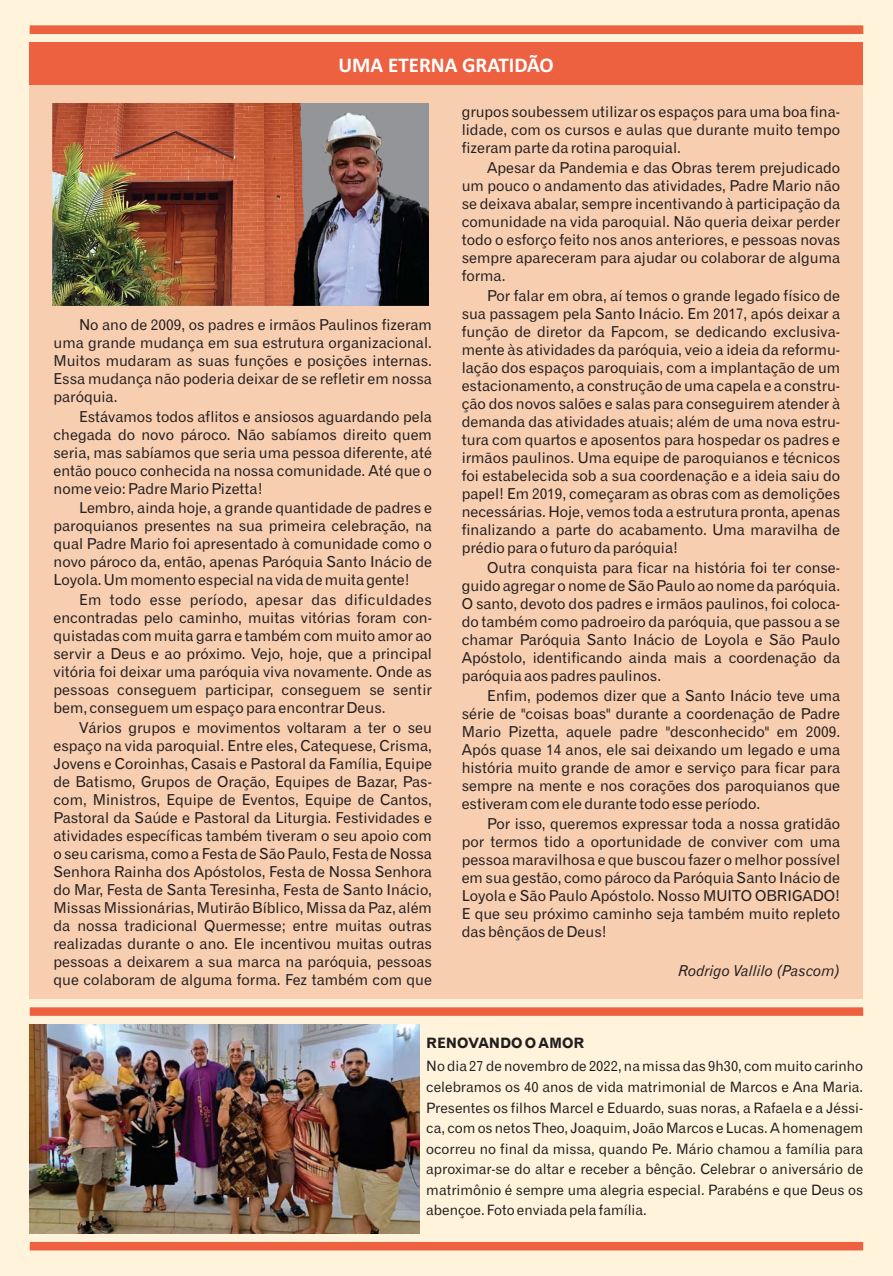
<style>
.page{position:relative;width:893px;height:1276px;background:#fff4db}
.page>*{position:absolute;margin:0;border:0;box-sizing:border-box;transform-origin:0 0}
.t1{font:700 21px "Calibri";color:#fff}
.t2{font:15px/18px "Gothic 720 BT Roman B";color:#231f20;text-align:justify}
.t3{font:italic 15px "Gothic 720 BT Italic B Normal";color:#231f20}
.t4{font:14.25px/20.5px "Gothic 720 BT Roman B";color:#231f20;text-align:justify}
.t5{font:14.25px "Gothic 720 BT Bold B Bold";color:#231f20}
</style>
<div class="page">
<div style="left:30px;top:1242px;width:833px;height:8px;background:#ee6140"></div>
<div style="left:30px;top:26px;width:833px;height:8px;background:#ee6140"></div>
<div style="left:30px;top:43px;width:833px;height:956px;background:#f8ceb1"></div>
<div style="left:30px;top:43px;width:833px;height:42px;background:#ee6140"></div>
<div style="left:30px;top:1007px;width:833px;height:9px;background:#ee6140"></div>
<img style="left:30px;top:1024px;width:389px;height:209px">
<img style="left:53px;top:103px;width:261px;height:203px">
<img style="left:239px;top:112px;width:190px;height:194px">
<h1 class="t1" style="left:339px;top:53px;width:217px">UMA ETERNA GRATIDÃO</h1>
<p class="t2" style="left:54px;top:317px;width:380px;text-indent:26px">No ano de 2009, os padres e irmãos Paulinos fizeram uma grande mudança em sua estrutura organizacional.<br>Muitos mudaram as suas funções e posições internas.<br>Essa mudança não poderia deixar de se refletir em nossa paróquia.</p>
<p class="t2" style="left:54px;top:408px;width:380px;text-indent:26px">Estávamos todos aflitos e ansiosos aguardando pela chegada do novo pároco. Não sabíamos direito quem seria, mas sabíamos que seria uma pessoa diferente, até então pouco conhecida na nossa comunidade. Até que o nome veio: Padre Mario Pizetta!</p>
<p class="t2" style="left:54px;top:500px;width:380px;text-indent:26px">Lembro, ainda hoje, a grande quantidade de padres e paroquianos presentes na sua primeira celebração, na qual Padre Mario foi apresentado à comunidade como o novo pároco da, então, apenas Paróquia Santo Inácio de Loyola. Um momento especial na vida de muita gente!</p>
<p class="t2" style="left:54px;top:592px;width:380px;text-indent:26px">Em todo esse período, apesar das dificuldades encontradas pelo caminho, muitas vitórias foram con&shy;quistadas com muita garra e também com muito amor ao servir a Deus e ao próximo. Vejo, hoje, que a principal vitória foi deixar uma paróquia viva novamente. Onde as pessoas conseguem participar, conseguem se sentir bem, conseguem um espaço para encontrar Deus.</p>
<p class="t2" style="left:54px;top:720px;width:380px;text-indent:26px">Vários grupos e movimentos voltaram a ter o seu espaço na vida paroquial. Entre eles, Catequese, Crisma, Jovens e Coroinhas, Casais e Pastoral da Família, Equipe de Batismo, Grupos de Oração, Equipes de Bazar, Pas&shy;com, Ministros, Equipe de Eventos, Equipe de Cantos, Pastoral da Saúde e Pastoral da Liturgia. Festividades e atividades específicas também tiveram o seu apoio com o seu carisma, como a Festa de São Paulo, Festa de Nossa Senhora Rainha dos Apóstolos, Festa de Nossa Senhora do Mar, Festa de Santa Teresinha, Festa de Santo Inácio, Missas Missionárias, Mutirão Bíblico, Missa da Paz, além da nossa tradicional Quermesse; entre muitas outras realizadas durante o ano. Ele incentivou muitas outras pessoas a deixarem a sua marca na paróquia, pessoas que colaboram de alguma forma. Fez também com que</p>
<p class="t2" style="left:462px;top:104px;width:380px">grupos soubessem utilizar os espaços para uma boa fina&shy;lidade, com os cursos e aulas que durante muito tempo fizeram parte da rotina paroquial.</p>
<p class="t2" style="left:462px;top:160px;width:380px;text-indent:26px">Apesar da Pandemia e das Obras terem prejudicado um pouco o andamento das atividades, Padre Mario não se deixava abalar, sempre incentivando à participação da comunidade na vida paroquial. Não queria deixar perder todo o esforço feito nos anos anteriores, e pessoas novas sempre apareceram para ajudar ou colaborar de alguma forma.</p>
<p class="t2" style="left:462px;top:288px;width:380px;text-indent:26px">Por falar em obra, aí temos o grande legado físico de sua passagem pela Santo Inácio. Em 2017, após deixar a função de diretor da Fapcom, se dedicando exclusiva&shy;mente às atividades da paróquia, veio a ideia da reformu&shy;lação dos espaços paroquiais, com a implantação de um estacionamento, a construção de uma capela e a constru&shy;ção dos novos salões e salas para conseguirem atender à demanda das atividades atuais; além de uma nova estru&shy;tura com quartos e aposentos para hospedar os padres e irmãos paulinos. Uma equipe de paroquianos e técnicos foi estabelecida sob a sua coordenação e a ideia saiu do papel! Em 2019, começaram as obras com as demolições necessárias. Hoje, vemos toda a estrutura pronta, apenas finalizando a parte do acabamento. Uma maravilha de prédio para o futuro da paróquia!</p>
<p class="t2" style="left:462px;top:560px;width:380px;text-indent:26px">Outra conquista para ficar na história foi ter conse&shy;guido agregar o nome de São Paulo ao nome da paróquia.<br>O santo, devoto dos padres e irmãos paulinos, foi coloca&shy;do também como padroeiro da paróquia, que passou a se chamar Paróquia Santo Inácio de Loyola e São Paulo Apóstolo, identificando ainda mais a coordenação da paróquia aos padres paulinos.</p>
<p class="t2" style="left:462px;top:688px;width:380px;text-indent:26px">Enfim, podemos dizer que a Santo Inácio teve uma série de "coisas boas" durante a coordenação de Padre Mario Pizetta, aquele padre "desconhecido" em 2009.<br>Após quase 14 anos, ele sai deixando um legado e uma história muito grande de amor e serviço para ficar para sempre na mente e nos corações dos paroquianos que estiveram com ele durante todo esse período.</p>
<p class="t2" style="left:462px;top:815px;width:380px;text-indent:26px">Por isso, queremos expressar toda a nossa gratidão por termos tido a oportunidade de conviver com uma pessoa maravilhosa e que buscou fazer o melhor possível em sua gestão, como pároco da Paróquia Santo Inácio de Loyola e São Paulo Apóstolo. Nosso MUITO OBRIGADO!<br>E que seu próximo caminho seja também muito repleto das bênçãos de Deus!</p>
<p class="t3" style="left:679px;top:965px;width:163px">Rodrigo Vallilo (Pascom)</p>
<p class="t5" style="left:426px;top:1037px;width:160px">RENOVANDO O AMOR</p>
<p class="t4" style="left:426px;top:1057px;width:438px">No dia 27 de novembro de 2022, na missa das 9h30, com muito carinho celebramos os 40 anos de vida matrimonial de Marcos e Ana Maria.<br>Presentes os filhos Marcel e Eduardo, suas noras, a Rafaela e a Jéssi&shy;ca, com os netos Theo, Joaquim, João Marcos e Lucas. A homenagem ocorreu no final da missa, quando Pe. Mário chamou a família para aproximar-se do altar e receber a bênção. Celebrar o aniversário de matrimônio é sempre uma alegria especial. Parabéns e que Deus os abençoe. Foto enviada pela família.</p>
</div>
